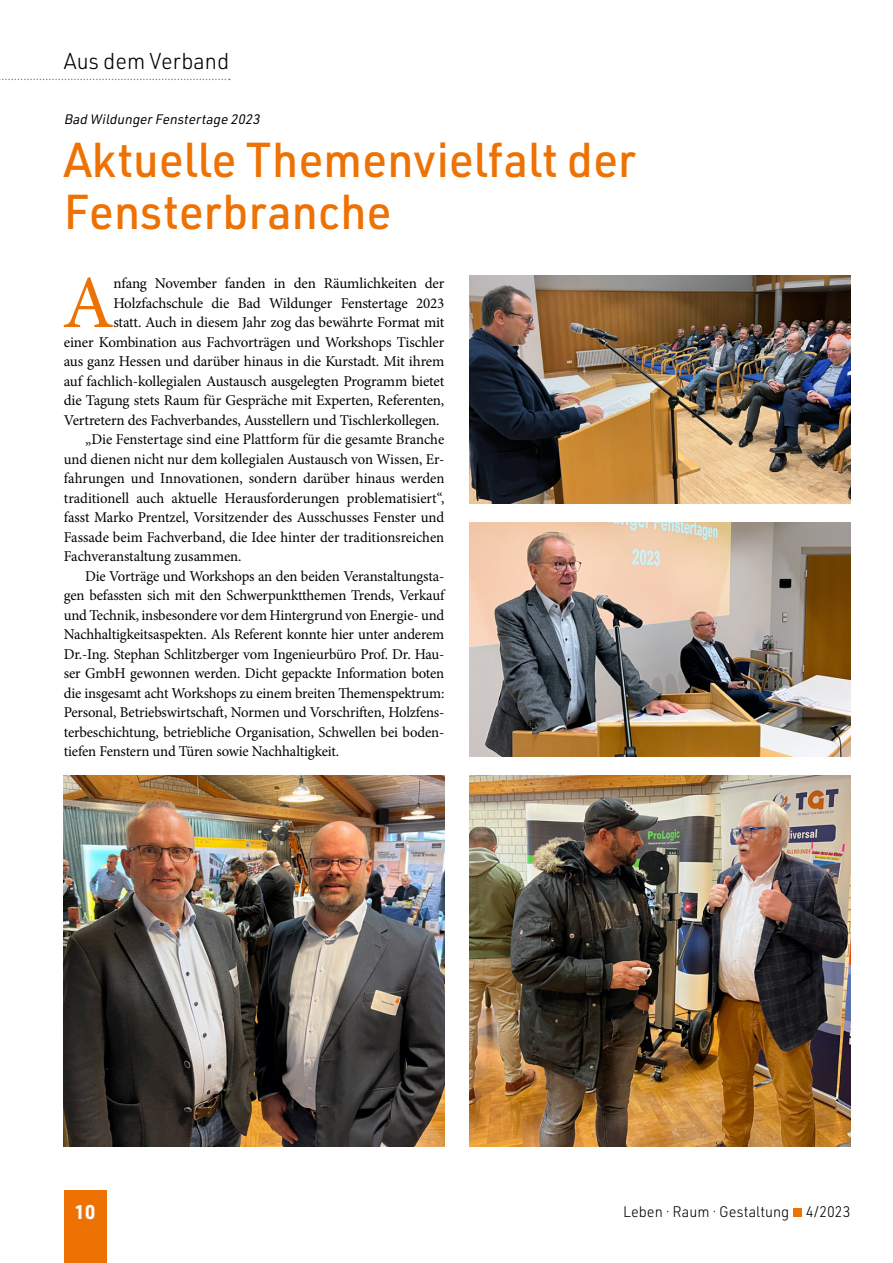
<style>
.page{position:relative;width:893px;height:1263px;background:#fff}
.page>*{position:absolute;margin:0;border:0;box-sizing:border-box;transform-origin:0 0}
.t1{font:75px "Minion Pro";color:#ee7203}
.t2{font:500 48px/52.5px "URWDIN";color:#ee7203;scale:.96 1}
.t3{font:300 22.5px "URWDIN";color:#000;scale:.96 1}
.t4{font:700 19.5px "URWDIN";color:#fff;scale:.96 1}
.t5{font:15px "Minion Pro";letter-spacing:-.01em;color:#000}
.t6{font:300 15px "URWDIN";color:#000;scale:.96 1}
.t7{font:italic 13.5px "URWDIN";color:#000}
</style>
<div class="page">
<div style="left:64px;top:1191px;width:42px;height:72px;background:#ee7203"></div>
<div style="left:793px;top:1208px;width:8px;height:9px;background:#ee7203"></div>
<svg style="left:0;top:79px;width:230px;height:1px"></svg>
<img style="left:470px;top:775px;width:380px;height:371px">
<img style="left:64px;top:775px;width:380px;height:371px">
<img style="left:470px;top:522px;width:380px;height:234px">
<img style="left:470px;top:276px;width:380px;height:227px">
<h3 class="t3" style="left:64px;top:47px;width:174px">Aus dem Verband</h3>
<p class="t7" style="left:64px;top:111px;width:200px">Bad WildungerFenstertage 2023</p>
<h2 class="t2" style="left:64px;top:132px;width:597px">Aktuelle Themenvielfalt der<br>Fensterbranche</h2>
<h1 class="t1" style="left:62px;top:253px;width:53px">A</h1>
<p class="t5" style="left:113px;top:273px;width:332px">nfang November fanden in den Räumlichkeiten der</p>
<p class="t5" style="left:113px;top:293px;width:333px">Holzfachschule die Bad Wildunger Fenstertage 2023</p>
<p class="t5" style="left:113px;top:312px;width:333px">statt. Auch in diesem Jahr zog das bewährte Format mit</p>
<p class="t5" style="left:64px;top:332px;width:382px">einer Kombination aus Fachvorträgen und Workshops Tischler</p>
<p class="t5" style="left:64px;top:351px;width:382px">aus ganz Hessen und darüber hinaus in die Kurstadt. Mit ihrem</p>
<p class="t5" style="left:64px;top:371px;width:382px">auf fachlich-kollegialen Austausch ausgelegten Programm bietet</p>
<p class="t5" style="left:64px;top:390px;width:382px">die Tagung stets Raum für Gespräche mit Experten, Referenten,</p>
<p class="t5" style="left:64px;top:410px;width:377px">Vertretern des Fachverbandes, Ausstellern und Tischlerkollegen.</p>
<p class="t5" style="left:85px;top:429px;width:361px">„Die Fenstertage sind eine Plattform für die gesamte Branche</p>
<p class="t5" style="left:64px;top:449px;width:382px">und dienen nicht nur dem kollegialen Austausch von Wissen, Er-</p>
<p class="t5" style="left:64px;top:468px;width:382px">fahrungen und Innovationen, sondern darüber hinaus werden</p>
<p class="t5" style="left:64px;top:488px;width:382px">traditionell auch aktuelle Herausforderungen problematisiert“,</p>
<p class="t5" style="left:64px;top:507px;width:382px">fasst Marko Prentzel, Vorsitzender des Ausschusses Fenster und</p>
<p class="t5" style="left:64px;top:527px;width:382px">Fassade beim Fachverband, die Idee hinter der traditionsreichen</p>
<p class="t5" style="left:64px;top:546px;width:179px">Fachveranstaltung zusammen.</p>
<p class="t5" style="left:85px;top:566px;width:361px">Die Vorträge und Workshops an den beiden Veranstaltungsta-</p>
<p class="t5" style="left:64px;top:585px;width:382px">gen befassten sich mit den Schwerpunktthemen Trends, Verkauf</p>
<p class="t5" style="left:64px;top:605px;width:382px">und Technik, insbesondere vor dem Hintergrund von Energie- und</p>
<p class="t5" style="left:64px;top:624px;width:382px">Nachhaltigkeitsaspekten. Als Referent konnte hier unter anderem</p>
<p class="t5" style="left:64px;top:644px;width:382px">Dr.-Ing. Stephan Schlitzberger vom Ingenieurbüro Prof. Dr. Hau-</p>
<p class="t5" style="left:64px;top:663px;width:382px">ser GmbH gewonnen werden. Dicht gepackte Information boten</p>
<p class="t5" style="left:64px;top:683px;width:382px">die insgesamt acht Workshops zu einem breiten Themenspektrum:</p>
<p class="t5" style="left:64px;top:702px;width:382px">Personal, Betriebswirtschaft, Normen und Vorschriften, Holzfens-</p>
<p class="t5" style="left:64px;top:722px;width:382px">terbeschichtung, betriebliche Organisation, Schwellen bei boden-</p>
<p class="t5" style="left:64px;top:741px;width:277px">tiefen Fenstern und Türen sowie Nachhaltigkeit.</p>
<h3 class="t4" style="left:75px;top:1198px;width:23px">10</h3>
<p class="t6" style="left:623px;top:1202px;width:238px">Leben · Raum · Gestaltung 4/2023</p>
</div>
